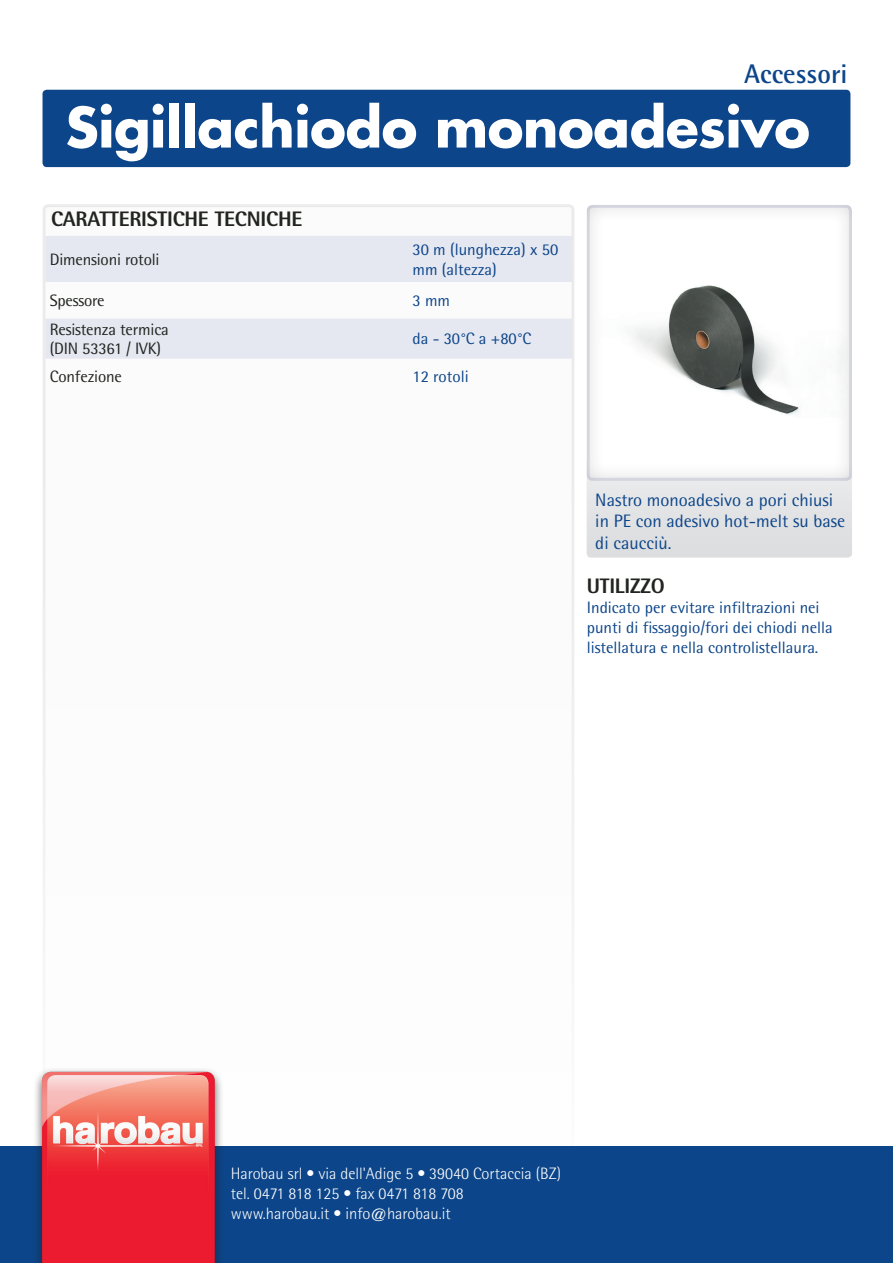
<style>
.page{position:relative;width:893px;height:1263px;background:#fff}
.page>*{position:absolute;margin:0;border:0;box-sizing:border-box;transform-origin:0 0}
.t1{font:700 54px "Futura";letter-spacing:-.01em;color:#fff}
.t2{font:700 27px "Rotis Semi Sans Std";color:#0c4589}
.t3{font:800 21px "Rotis Semi Sans Std";letter-spacing:-.01em;color:#21241f}
.t4{font:18px/21.6px "Rotis Semi Sans Std";color:#0c4589}
.t5{font:16.5px/19.8px "Rotis Semi Sans Std";color:#0c4589}
.t6{font:300 16.5px/19.8px "Rotis Semi Sans Std";color:#fff}
.t7{font:16.5px "Rotis Semi Sans Std";letter-spacing:-.01em;color:#21241f}
</style>
<div class="page">
<div style="left:0;top:1146px;width:893px;height:117px;background:#0c4589"></div>
<img style="left:35px;top:1069px;width:187px;height:194px">
<div style="left:587px;top:456px;width:265px;height:102px;background:#dddee0;border-radius:4px"></div>
<div style="left:43px;top:90px;width:807px;height:77px;background:#0c4589;border-radius:4px"></div>
<div style="left:587px;top:203px;width:267px;height:279px;background:#231f20;opacity:.2"></div>
<svg style="left:45px;top:236px;width:527px;height:123px;fill:#e5e7f1"></svg>
<p class="t2" style="left:744px;top:57px;width:105px">Accessori</p>
<p class="t1" style="left:65px;top:91px;width:746px">Sigillachiodo monoadesivo</p>
<p class="t3" style="left:51px;top:206px;width:253px">CARATTERISTICHE TECNICHE</p>
<p class="t7" style="left:50px;top:249px;width:111px">Dimensioni rotoli</p>
<p class="t5" style="left:412px;top:239px;width:147px">30 m (lunghezza) x 50 mm (altezza)</p>
<p class="t7" style="left:50px;top:291px;width:56px">Spessore</p>
<p class="t5" style="left:412px;top:290px;width:39px">3 mm</p>
<p class="t7" style="left:50px;top:319px;width:121px">Resistenza termica</p>
<p class="t7" style="left:50px;top:339px;width:113px">(DIN 53361 / IVK)</p>
<p class="t5" style="left:412px;top:329px;width:120px">da - 30°C a +80°C</p>
<p class="t7" style="left:50px;top:366px;width:74px">Confezione</p>
<p class="t5" style="left:412px;top:366px;width:58px">12 rotoli</p>
<p class="t4" style="left:595px;top:488px;width:251px">Nastro monoadesivo a pori chiusi in PE con adesivo hot-melt su base di caucciù.</p>
<p class="t3" style="left:587px;top:573px;width:79px">UTILIZZO</p>
<p class="t5" style="left:587px;top:597px;width:247px">Indicato per evitare infiltrazioni nei punti di fissaggio/fori dei chiodi nella listellatura e nella controlistellaura.</p>
<p class="t6" style="left:231px;top:1163px;width:332px">Harobau srl • via dell'Adige 5 • 39040 Cortaccia (BZ) tel. 0471 818 125 • fax 0471 818 708 www.harobau.it • info@harobau.it</p>
</div>
